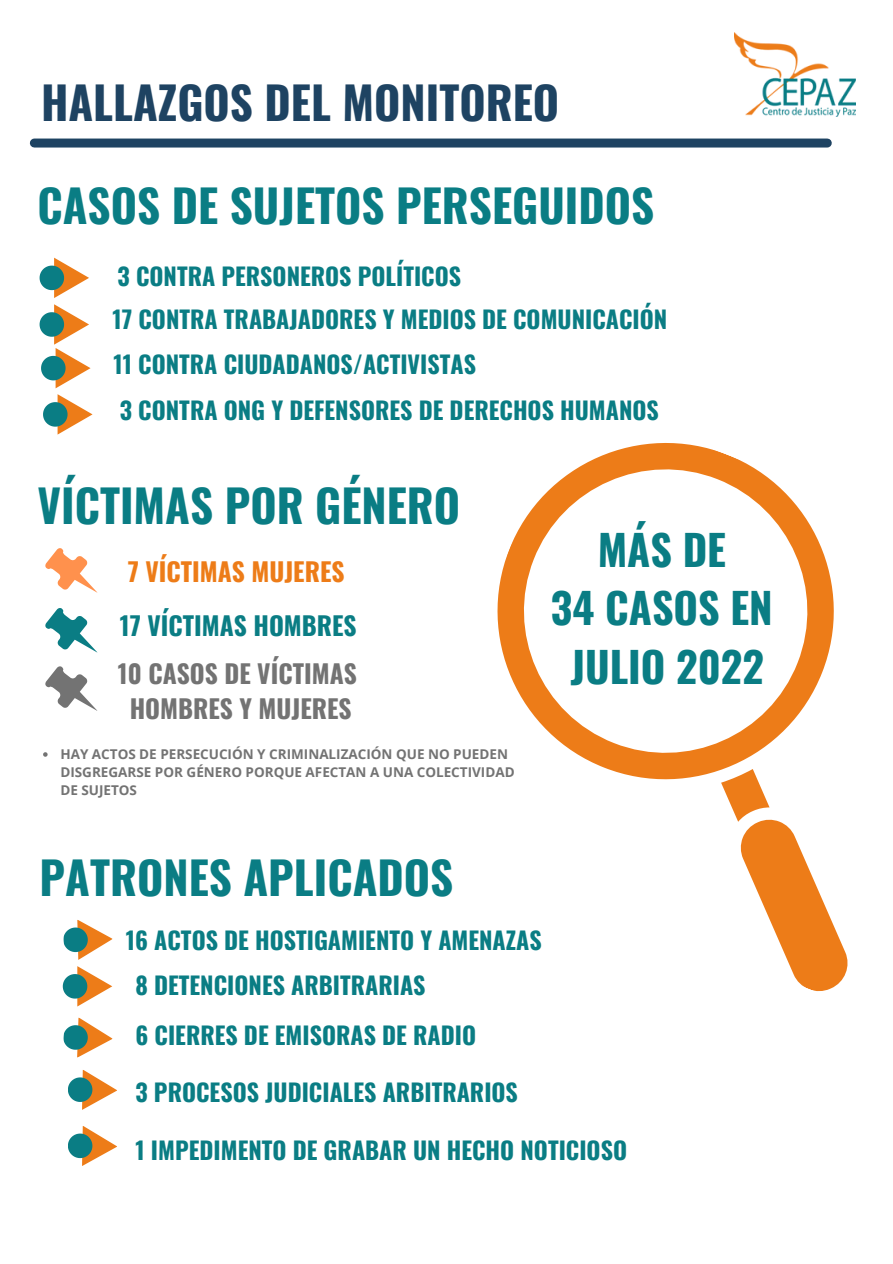
<style>
.page{position:relative;width:893px;height:1264px;background:#fff}
.page>*{position:absolute;margin:0;border:0;box-sizing:border-box;transform-origin:0 0}
.t1{font:700 45px "Oswald";color:#0a7d84}
.t2{font:700 45px "Oswald";color:#1e4362}
.t3{font:700 42px/58.5px "Oswald";color:#0a7d84;text-align:center}
.t4{font:700 25.5px "Oswald";color:#737373}
.t5{font:700 25.5px "Oswald";color:#0a7d84}
.t6{font:700 25.5px "Oswald";color:#ed7c18}
.t7{font:700 24px/43px "Oswald";color:#0a7d84}
.t8{font:700 13.5px/18px "Open Sans";color:#737373}
</style>
<div class="page">
<div style="left:34px;top:138px;width:793px;height:9px;background:#1e4362"></div>
<svg style="left:497px;top:443px;width:337px;height:337px"></svg>
<svg style="left:700px;top:760px;width:148px;height:232px"></svg>
<svg style="left:40px;top:258px;width:49px;height:40px"></svg>
<svg style="left:40px;top:304px;width:50px;height:84px"></svg>
<svg style="left:63px;top:966px;width:49px;height:40px"></svg>
<svg style="left:63px;top:920px;width:50px;height:39px"></svg>
<svg style="left:43px;top:394px;width:49px;height:40px"></svg>
<svg style="left:45px;top:548px;width:53px;height:45px"></svg>
<svg style="left:45px;top:608px;width:53px;height:103px"></svg>
<svg style="left:63px;top:1017px;width:50px;height:41px"></svg>
<img style="left:734px;top:32px;width:121px;height:84px">
<svg style="left:43px;top:752px;width:5px;height:4px"></svg>
<svg style="left:68px;top:1070px;width:49px;height:40px"></svg>
<svg style="left:68px;top:1126px;width:49px;height:40px"></svg>
<h1 class="t2" style="left:41px;top:67px;width:519px">HALLAZGOS DEL MONITOREO</h1>
<h1 class="t1" style="left:37px;top:171px;width:618px">CASOS DE SUJETOS PERSEGUIDOS</h1>
<p class="t7" style="left:112px;top:253px;width:556px">3 CONTRA PERSONEROS POLÍTICOS<br>17 CONTRA TRABAJADORES Y MEDIOS DE COMUNICACIÓN</p>
<p class="t7" style="left:113px;top:342px;width:364px">11 CONTRA CIUDADANOS/ACTIVISTAS</p>
<p class="t7" style="left:120px;top:387px;width:540px">3 CONTRA ONG Y DEFENSORES DE DERECHOS HUMANOS</p>
<h1 class="t1" style="left:37px;top:471px;width:424px">VÍCTIMAS POR GÉNERO</h1>
<p class="t6" style="left:128px;top:551px;width:218px">7 VÍCTIMAS MUJERES</p>
<p class="t5" style="left:120px;top:606px;width:238px">17 VÍCTIMAS HOMBRES</p>
<h2 class="t3" style="left:551px;top:518px;width:223px">MÁS DE<br>34 CASOS EN</h2>
<p class="t4" style="left:118px;top:653px;width:240px">10 CASOS DE VÍCTIMAS</p>
<h2 class="t3" style="left:570px;top:635px;width:195px">JULIO 2022</h2>
<p class="t4" style="left:130px;top:688px;width:223px">HOMBRES Y MUJERES</p>
<p class="t8" style="left:60px;top:744px;width:455px">HAY ACTOS DE PERSECUCIÓN Y CRIMINALIZACIÓN QUE NO PUEDEN<br>DISGREGARSE POR GÉNERO PORQUE AFECTAN A UNA COLECTIVIDAD<br>DE SUJETOS</p>
<h1 class="t1" style="left:40px;top:841px;width:415px">PATRONES APLICADOS</h1>
<p class="t7" style="left:135px;top:917px;width:408px;line-height:44.5px;text-indent:-10px">16 ACTOS DE HOSTIGAMIENTO Y AMENAZAS<br>8 DETENCIONES ARBITRARIAS</p>
<p class="t7" style="left:135px;top:1012px;width:342px">6 CIERRES DE EMISORAS DE RADIO</p>
<p class="t7" style="left:135px;top:1069px;width:384px">3 PROCESOS JUDICIALES ARBITRARIOS</p>
<p class="t7" style="left:135px;top:1128px;width:493px">1 IMPEDIMENTO DE GRABAR UN HECHO NOTICIOSO</p>
</div>
